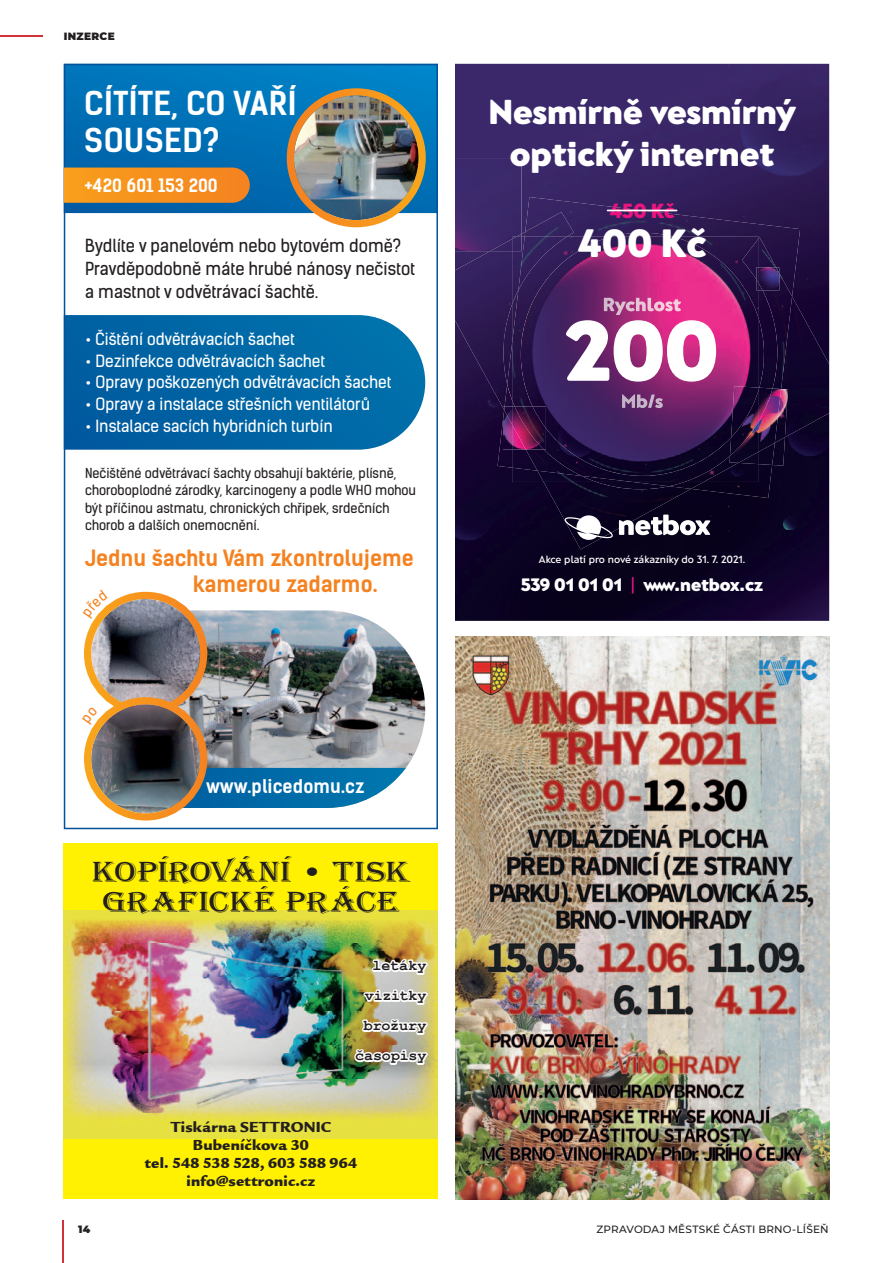
<style>
.page{position:relative;width:893px;height:1263px;background:#fff}
.page>*{position:absolute;margin:0;border:0;box-sizing:border-box;transform-origin:0 0}
.t1{font:800 85.2px "Franz Sans";color:#fff}
.t2{font:800 39.3px "Franz Sans";color:#fff}
.t3{font:800 34.5px/42px "Franz Sans";color:#fff;text-align:center}
.t4{font:700 31.5px/37.5px "Kelson Sans";letter-spacing:.015em;color:#fff}
.t5{font:30px/30px "Algerian";letter-spacing:-.005em;color:#231f20;text-align:center;scale:1.2 1}
.t6{font:700 21.45px/25.7px "Kelson Sans";color:#f58220}
.t7{font:800 20.4px "Franz Sans";color:#eb147f}
.t8{font:800 18px "Franz Sans";color:#fff}
.t9{font:700 18px "Kelson Sans";color:#fff}
.t10{font:700 17.55px "Kelson Sans";color:#fff}
.t11{font:17.1px/22.8px "Kelson Sans";color:#231f20}
.t12{font:16.05px "Kelson Sans";color:#fff}
.t13{font:900 15px/18px "Legacy Sans Itc TEE";letter-spacing:.01em;color:#231f20;text-align:center}
.t14{font:700 15px/30px "Courier New";letter-spacing:-.005em;color:#231f20;text-align:right}
.t15{font:13.2px/17.5px "Kelson Sans";color:#231f20}
.t16{font:600 10.5px "Franz Sans";letter-spacing:-.005em;color:#fff}
.t17{font:500 10.5px "Montserrat";letter-spacing:.015em;color:#231f20}
.t18{font:900 10.5px "Montserrat";letter-spacing:.03em;color:#231f20}
.s1{font-weight:600;color:#eb147f}
</style>
<div class="page">
<hr style="left:0;top:36px;width:43px;height:1px;background:#d03239">
<hr style="left:63px;top:1220px;width:1px;height:43px;background:#d03239">
<img style="left:455px;top:64px;width:374px;height:557px">
<div style="left:455px;top:158px;width:66px;height:74px;background:#3b2a6c"></div>
<img style="left:512px;top:407px;width:247px;height:75px">
<img style="left:525px;top:197px;width:275px;height:174px">
<img style="left:574px;top:237px;width:185px;height:170px">
<img style="left:455px;top:232px;width:50px;height:176px">
<img style="left:490px;top:234px;width:15px;height:17px">
<img style="left:505px;top:212px;width:69px;height:195px">
<img style="left:512px;top:237px;width:55px;height:170px">
<img style="left:759px;top:237px;width:17px;height:30px">
<img style="left:742px;top:238px;width:17px;height:41px">
<img style="left:788px;top:296px;width:41px;height:141px">
<img style="left:762px;top:273px;width:30px;height:116px">
<div style="left:544px;top:482px;width:147px;height:67px;background:#0a0221"></div>
<img style="left:537px;top:476px;width:59px;height:6px">
<img style="left:669px;top:482px;width:35px;height:7px">
<img style="left:526px;top:449px;width:204px;height:27px">
<img style="left:622px;top:394px;width:41px;height:14px">
<img style="left:604px;top:298px;width:77px;height:17px">
<img style="left:759px;top:267px;width:20px;height:23px">
<svg style="left:756px;top:284px;width:3px;height:6px"></svg>
<img style="left:756px;top:267px;width:3px;height:17px">
<img style="left:731px;top:386px;width:28px;height:3px">
<img style="left:730px;top:389px;width:29px;height:32px">
<img style="left:772px;top:443px;width:13px;height:23px">
<img style="left:759px;top:452px;width:16px;height:13px">
<img style="left:738px;top:463px;width:21px;height:1px">
<img style="left:781px;top:389px;width:7px;height:54px">
<img style="left:759px;top:388px;width:22px;height:64px">
<img style="left:730px;top:421px;width:29px;height:42px">
<hr style="left:607px;top:210px;width:70px;height:1px;background:#fff">
<img style="left:544px;top:407px;width:2px;height:42px">
<img style="left:503px;top:420px;width:9px;height:29px">
<svg style="left:503px;top:407px;width:1px;height:13px"></svg>
<img style="left:504px;top:407px;width:8px;height:18px">
<img style="left:512px;top:407px;width:32px;height:42px">
<svg style="left:783px;top:517px;width:13px;height:13px"></svg>
<svg style="left:564px;top:515px;width:146px;height:25px"></svg>
<img style="left:455px;top:637px;width:374px;height:563px">
<div style="left:64px;top:843px;width:374px;height:356px;background:#fff101"></div>
<img style="left:64px;top:910px;width:374px;height:229px">
<svg style="left:369px;top:956px;width:61px;height:22px"></svg>
<svg style="left:361px;top:987px;width:69px;height:21px"></svg>
<svg style="left:359px;top:1016px;width:71px;height:22px;background:#d4cdb4"></svg>
<svg style="left:352px;top:1046px;width:78px;height:22px;background:#c0bca6"></svg>
<svg style="left:67px;top:67px;width:368px;height:146px;background:#0a73b1"></svg>
<img style="left:162px;top:610px;width:263px;height:158px">
<svg style="left:67px;top:315px;width:358px;height:135px;background:#0a6ca8"></svg>
<div style="left:64px;top:64px;width:374px;height:765px;border:2px solid #01519b"></div>
<img style="left:294px;top:95px;width:125px;height:125px;border-radius:62px">
<div style="left:287px;top:88px;width:139px;height:139px;border:7px solid #fff;border-radius:50%"></div>
<svg style="left:169px;top:768px;width:237px;height:40px;background:#247cad"></svg>
<img style="left:91px;top:599px;width:109px;height:109px;border-radius:54px">
<div style="left:84px;top:592px;width:123px;height:123px;border:7px solid #fff;border-radius:50%"></div>
<img style="left:91px;top:704px;width:109px;height:109px;border-radius:54px">
<div style="left:84px;top:697px;width:123px;height:123px;border:7px solid #fff;border-radius:50%"></div>
<svg style="left:64px;top:168px;width:186px;height:35px;background:#ef8f21"></svg>
<svg style="left:95px;top:604px;width:13px;height:15px"></svg>
<p class="t18" style="left:64px;top:28px;width:52px">INZERCE</p>
<h3 class="t4" style="left:84px;top:84px;width:214px">CÍTÍTE, CO VAŘÍ<br>SOUSED?</h3>
<h3 class="t10" style="left:84px;top:174px;width:135px">+420 601 153 200</h3>
<p class="t11" style="left:85px;top:234px;width:332px">Bydlíte v panelovém nebo bytovém domě?<br>Pravděpodobně máte hrubé nánosy nečistot a mastnot v odvětrávací šachtě.</p>
<p class="t12" style="left:85px;top:329px;width:211px">• Čištění odvětrávacích šachet</p>
<p class="t12" style="left:85px;top:351px;width:242px">• Dezinfekce odvětrávacích šachet</p>
<p class="t12" style="left:85px;top:373px;width:308px">• Opravy poškozených odvětrávacích šachet</p>
<p class="t12" style="left:85px;top:394px;width:286px">• Opravy a instalace střešních ventilátorů</p>
<p class="t12" style="left:85px;top:416px;width:249px">• Instalace sacích hybridních turbín</p>
<p class="t15" style="left:85px;top:464px;width:333px">Nečištěné odvětrávací šachty obsahují baktérie, plísně, choroboplodné zárodky, karcinogeny a podle WHO mohou být příčinou astmatu, chronických chřipek, srdečních chorob a dalších onemocnění.</p>
<h3 class="t6" style="left:193px;top:545px;width:222px;text-indent:-108px">Jednu šachtu Vám zkontrolujeme kamerou zadarmo.</h3>
<h3 class="t3" style="left:489px;top:91px;width:308px">Nesmírně vesmírný optický internet</h3>
<h3 class="t7" style="left:610px;top:198px;width:66px">450 Kč</h3>
<h2 class="t2" style="left:578px;top:220px;width:130px">400 Kč</h2>
<h1 class="t1" style="left:565px;top:300px;width:155px">200</h1>
<p class="t16" style="left:539px;top:553px;width:208px">Akce platí pro nové zákazníky do 31. 7. 2021.</p>
<h3 class="t8" style="left:521px;top:574px;width:244px">539 01 01 01 <span class="s1">|</span> www.netbox.cz</h3>
<h3 class="t9" style="left:206px;top:775px;width:160px">www.plicedomu.cz</h3>
<h3 class="t5" style="left:92px;top:857px;width:266px">KOPÍROVÁNÍ • TISK<br>GRAFICKÉ PRÁCE</h3>
<p class="t14" style="left:355px;top:950px;width:73px">letáky vizitky brožury časopisy</p>
<p class="t13" style="left:145px;top:1118px;width:214px">Tiskárna SETTRONIC<br>Bubeníèkova 30<br>tel. 548 538 528, 603 588 964 info@settronic.cz</p>
<p class="t18" style="left:78px;top:1221px;width:14px">14</p>
<p class="t17" style="left:596px;top:1222px;width:234px">ZPRAVODAJ MĚSTSKÉ ČÁSTI BRNO-LÍŠEŇ</p>
</div>
